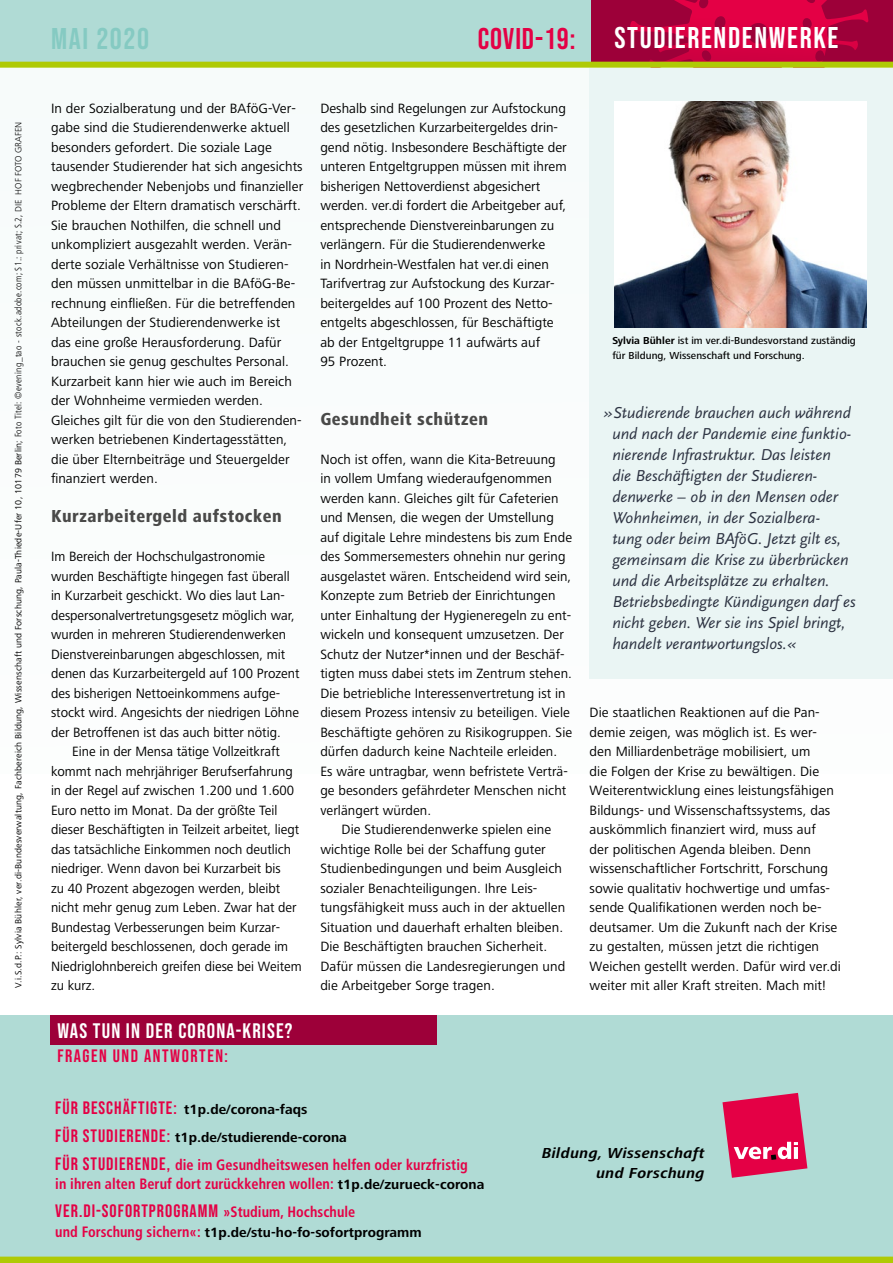
<style>
.page{position:relative;width:893px;height:1263px;background:#fff}
.page>*{position:absolute;margin:0;border:0;box-sizing:border-box;transform-origin:0 0}
.t1{font:30px "Bebas Neue";letter-spacing:.055em;color:#fff}
.t2{font:30px "Bebas Neue";letter-spacing:.03em;color:#e40045}
.t3{font:30px "Bebas Neue";letter-spacing:.055em;color:#85cac2}
.t4{font:21px "Bebas Neue";letter-spacing:.055em;color:#fff}
.t5{font:800 condensed 18px "Frutiger Next LT";letter-spacing:.03em;color:#494948}
.t6{font:18px "Bebas Neue";letter-spacing:.055em;color:#e40045}
.t7{font:18px "Bebas Neue";letter-spacing:.085em;color:#e40045}
.t8{font:italic 16.5px/21px "Scala Sans";color:#2d3342}
.t9{font:700 condensed 15px/19.5px "Frutiger";letter-spacing:.005em;color:#e40045;scale:.95 1}
.t10{font:italic 700 15px/19.5px "Frutiger Next LT";letter-spacing:.03em;color:#000;text-align:right}
.t11{font:13.95px/19.5px "Frutiger Next LT";letter-spacing:.005em;color:#000}
.t12{font:700 13.95px/28px "Frutiger Next LT";letter-spacing:.005em;color:#000}
.t13{font:500 10.5px/15px "Frutiger Next LT";letter-spacing:.005em;color:#000}
.t14{font:9.3px "Frutiger Next LT";letter-spacing:.02em;color:#000}
.s1{font-family:"Frutiger";font-weight:300;font-stretch:condensed}
.s2{font-weight:300}
.s3{font-weight:700}
.s4{font-family:"Bebas Neue";font-weight:400;font-size:18px;color:#e40045}
.s5{font-family:"Bebas Neue";font-weight:400;font-stretch:normal;font-size:18px}
.s6{font-family:"Frutiger Next LT";font-stretch:normal;font-size:13.95px;color:#000}
.s7{font-family:"Frutiger";font-weight:700;font-stretch:condensed;font-size:15px}
.s8{font-family:"Frutiger";font-stretch:condensed;font-size:15px;color:#e40045}
</style>
<div class="page">
<div style="left:0;top:0;width:893px;height:773px;background:#fafcfc"></div>
<div style="left:591px;top:0;width:302px;height:63px;background:#9d0039"></div>
<svg style="left:629px;top:0;width:241px;height:62px"></svg>
<div style="left:0;top:1015px;width:893px;height:248px;background:#b0dbd5"></div>
<div style="left:0;top:0;width:589px;height:63px;background:#b0dbd5"></div>
<div style="left:0;top:1256px;width:893px;height:7px;background:#afca05"></div>
<div style="left:50px;top:1015px;width:387px;height:29px;background:#9d0039"></div>
<div style="left:590px;top:68px;width:303px;height:610px;background:#eaf5f4"></div>
<img style="left:614px;top:101px;width:253px;height:226px">
<svg style="left:722px;top:1093px;width:85px;height:85px"></svg>
<div style="left:0;top:62px;width:893px;height:6px;background:#afca05"></div>
<p class="t14" style="left:13px;top:987px;width:867px;rotate:-90deg">V.i.S.d.P.: Sylvia Bühler, ver.di-Bundesverwaltung, Fachbereich Bildung, Wissenschaft und Forschung, Paula-Thiede-Ufer 10, 10179 Berlin; <span class="s1">Foto Titel: ©evening_tao - stock.adobe.com; S1.: privat; S.2,</span> <span class="s2">DIE HOF FOTO GRAFEN</span></p>
<h1 class="t3" style="left:51px;top:22px;width:100px">MAI 2020</h1>
<h1 class="t2" style="left:478px;top:22px;width:99px">COVID-19:</h1>
<h1 class="t1" style="left:614px;top:21px;width:226px">STUDIERENDENWERKE</h1>
<p class="t11" style="left:51px;top:98px;width:254px">In der Sozialberatung und der BAföG-Ver&shy;gabe sind die Studierendenwerke aktuell besonders gefordert. Die soziale Lage tausender Studierender hat sich angesichts wegbrechender Nebenjobs und finanzieller Probleme der Eltern dramatisch verschärft.<br>Sie brauchen Nothilfen, die schnell und unkompliziert ausgezahlt werden. Verän&shy;derte soziale Verhältnisse von Studieren&shy;den müssen unmittelbar in die BAföG-Be&shy;rechnung einfließen. Für die betreffenden Abteilungen der Studierendenwerke ist das eine große Herausforderung. Dafür brauchen sie genug geschultes Personal.<br>Kurzarbeit kann hier wie auch im Bereich der Wohnheime vermieden werden.<br>Gleiches gilt für die von den Studierenden&shy;werken betriebenen Kindertagesstätten, die über Elternbeiträge und Steuergelder finanziert werden.</p>
<p class="t5" style="left:51px;top:506px;width:232px">Kurzarbeitergeld aufstocken</p>
<p class="t11" style="left:51px;top:547px;width:250px">Im Bereich der Hochschulgastronomie wurden Beschäftigte hingegen fast überall in Kurzarbeit geschickt. Wo dies laut Lan&shy;despersonalvertretungsgesetz möglich war, wurden in mehreren Studierendenwerken Dienstvereinbarungen abgeschlossen, mit denen das Kurzarbeitergeld auf 100 Prozent des bisherigen Nettoeinkommens aufge&shy;stockt wird. Angesichts der niedrigen Löhne der Betroffenen ist das auch bitter nötig.</p>
<p class="t11" style="left:51px;top:742px;width:252px;text-indent:21px">Eine in der Mensa tätige Vollzeitkraft kommt nach mehrjähriger Berufserfahrung in der Regel auf zwischen 1.200 und 1.600<br>Euro netto im Monat. Da der größte Teil dieser Beschäftigten in Teilzeit arbeitet, liegt das tatsächliche Einkommen noch deutlich niedriger. Wenn davon bei Kurzarbeit bis<br>zu 40 Prozent abgezogen werden, bleibt nicht mehr genug zum Leben. Zwar hat der Bundestag Verbesserungen beim Kurzar&shy;beitergeld beschlossenen, doch gerade im Niedriglohnbereich greifen diese bei Weitem zu kurz.</p>
<h2 class="t4" style="left:57px;top:1019px;width:237px">WAS TUN IN DER CORONA-KRISE?</h2>
<p class="t7" style="left:57px;top:1045px;width:172px">FRAGEN UND ANTWORTEN:</p>
<p class="t11" style="left:320px;top:98px;width:248px">Deshalb sind Regelungen zur Aufstockung des gesetzlichen Kurzarbeitergeldes drin&shy;gend nötig. Insbesondere Beschäftigte der unteren Entgeltgruppen müssen mit ihrem bisherigen Nettoverdienst abgesichert werden. ver.di fordert die Arbeitgeber auf, entsprechende Dienstvereinbarungen zu verlängern. Für die Studierendenwerke<br>in Nordrhein-Westfalen hat ver.di einen Tarifvertrag zur Aufstockung des Kurzar&shy;beitergeldes auf 100 Prozent des Netto&shy;entgelts abgeschlossen, für Beschäftigte ab der Entgeltgruppe 11 aufwärts auf<br>95 Prozent.</p>
<p class="t5" style="left:320px;top:408px;width:169px">Gesundheit schützen</p>
<p class="t11" style="left:320px;top:449px;width:253px">Noch ist offen, wann die Kita-Betreuung<br>in vollem Umfang wiederaufgenommen werden kann. Gleiches gilt für Cafeterien und Mensen, die wegen der Umstellung auf digitale Lehre mindestens bis zum Ende des Sommersemesters ohnehin nur gering ausgelastet wären. Entscheidend wird sein, Konzepte zum Betrieb der Einrichtungen unter Einhaltung der Hygieneregeln zu ent&shy;wickeln und konsequent umzusetzen. Der Schutz der Nutzer*innen und der Beschäf&shy;tigten muss dabei stets im Zentrum stehen.<br>Die betriebliche Interessenvertretung ist in diesem Prozess intensiv zu beteiligen. Viele Beschäftigte gehören zu Risikogruppen. Sie dürfen dadurch keine Nachteile erleiden.<br>Es wäre untragbar, wenn befristete Verträ&shy;ge besonders gefährdeter Menschen nicht verlängert würden.</p>
<p class="t11" style="left:320px;top:820px;width:246px;text-indent:21px">Die Studierendenwerke spielen eine wichtige Rolle bei der Schaffung guter Studienbedingungen und beim Ausgleich sozialer Benachteiligungen. Ihre Leis&shy;tungsfähigkeit muss auch in der aktuellen Situation und dauerhaft erhalten bleiben.<br>Die Beschäftigten brauchen Sicherheit.<br>Dafür müssen die Landesregierungen und die Arbeitgeber Sorge tragen.</p>
<p class="t13" style="left:612px;top:333px;width:245px"><span class="s3">Sylvia Bühler</span> ist im ver.di-Bundesvorstand zuständig für Bildung, Wissenschaft und Forschung.</p>
<p class="t8" style="left:612px;top:403px;width:245px;text-indent:-8px">»Studierende brauchen auch während und nach der Pandemie eine funktio&shy;nierende Infrastruktur. Das leisten<br>die Beschäftigten der Studieren&shy;denwerke – ob in den Mensen oder Wohnheimen, in der Sozialbera-<br>tung oder beim BAföG. Jetzt gilt es, gemeinsam die Krise zu überbrücken und die Arbeitsplätze zu erhalten.<br>Betriebsbedingte Kündigungen darf es nicht geben. Wer sie ins Spiel bringt, handelt verantwortungslos.«</p>
<p class="t11" style="left:590px;top:703px;width:253px">Die staatlichen Reaktionen auf die Pan&shy;demie zeigen, was möglich ist. Es wer&shy;den Milliardenbeträge mobilisiert, um<br>die Folgen der Krise zu bewältigen. Die Weiterentwicklung eines leistungsfähigen Bildungs- und Wissenschaftssystems, das auskömmlich finanziert wird, muss auf<br>der politischen Agenda bleiben. Denn wissenschaftlicher Fortschritt, Forschung sowie qualitativ hochwertige und umfas&shy;sende Qualifikationen werden noch be&shy;deutsamer. Um die Zukunft nach der Krise zu gestalten, müssen jetzt die richtigen Weichen gestellt werden. Dafür wird ver.di weiter mit aller Kraft streiten. Mach mit!</p>
<p class="t12" style="left:55px;top:1095px;width:293px"><span class="s4">FÜR BESCHÄFTIGTE:</span> t1p.de/corona-faqs<br><span class="s4">FÜR STUDIERENDE:</span> t1p.de/studierende-corona</p>
<p class="t9" style="left:55px;top:1155px;width:453px"><span class="s5">FÜR STUDIERENDE,</span> die im Gesundheitswesen helfen oder kurzfristig<br>in ihren alten Beruf dort zurückkehren wollen: <span class="s6">t1p.de/zurueck-corona</span></p>
<p class="t6" style="left:55px;top:1201px;width:302px">VER.DI-SOFORTPROGRAMM <span class="s7">»Studium, Hochschule</span></p>
<p class="t12" style="left:55px;top:1218px;width:368px"><span class="s8">und Forschung sichern«:</span> t1p.de/stu-ho-fo-sofortprogramm</p>
<p class="t10" style="left:542px;top:1143px;width:164px">Bildung, Wissenschaft und Forschung</p>
</div>
